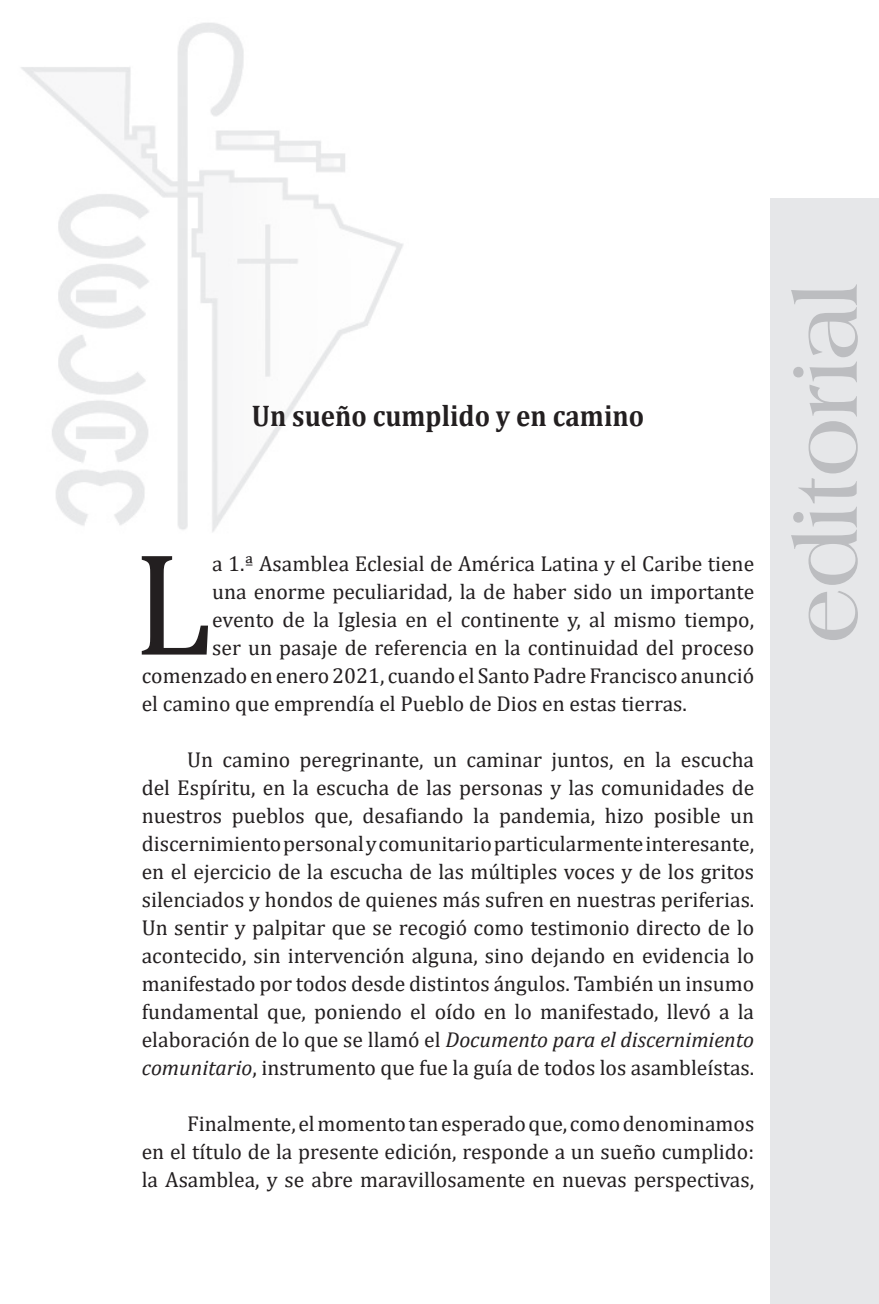
<style>
.page{position:relative;width:879px;height:1304px;background:#fff}
.page>*{position:absolute;margin:0;border:0;box-sizing:border-box;transform-origin:0 0}
.t1{font:147.6px "Cambria";color:#231f20}
.t2{font:700 90px "Americana BT";color:#bcbdc0}
.t3{font:700 30px "Cambria";color:#231f20;scale:.9 1}
.t4{font:21.6px/28px "Cambria";color:#231f20;text-align:justify}
.s1{font-style:italic}
</style>
<div class="page">
<img style="left:21px;top:23px;width:382px;height:509px">
<div style="left:770px;top:198px;width:109px;height:1106px;background:#e6e7e9"></div>
<h3 class="t3" style="left:252px;top:394px;width:437px">Un sueño cumplido y en camino</h3>
<h1 class="t1" style="left:133px;top:517px;width:81px">L</h1>
<p class="t4" style="left:212px;top:549px;width:543px">a 1.ª Asamblea Eclesial de América Latina y el Caribe tiene</p>
<p class="t4" style="left:212px;top:577px;width:543px">una enorme peculiaridad, la de haber sido un importante</p>
<p class="t4" style="left:212px;top:605px;width:543px">evento de la Iglesia en el continente y, al mismo tiempo,</p>
<p class="t4" style="left:212px;top:633px;width:543px">ser un pasaje de referencia en la continuidad del proceso</p>
<p class="t4" style="left:142px;top:661px;width:614px">comenzado en enero 2021, cuando el Santo Padre Francisco anunció</p>
<p class="t4" style="left:142px;top:689px;width:547px">el camino que emprendía el Pueblo de Dios en estas tierras.</p>
<p class="t4" style="left:142px;top:745px;width:614px;text-indent:45px">Un camino peregrinante, un caminar juntos, en la escucha del Espíritu, en la escucha de las personas y las comunidades de nuestros pueblos que, desafiando la pandemia, hizo posible un discernimiento personal y comunitario particularmente interesante, en el ejercicio de la escucha de las múltiples voces y de los gritos silenciados y hondos de quienes más sufren en nuestras periferias.<br>Un sentir y palpitar que se recogió como testimonio directo de lo acontecido, sin intervención alguna, sino dejando en evidencia lo manifestado por todos desde distintos ángulos. También un insumo fundamental que, poniendo el oído en lo manifestado, llevó a la elaboración de lo que se llamó el <span class="s1">Documento para el discernimiento comunitario</span>, instrumento que fue la guía de todos los asambleístas.</p>
<p class="t4" style="left:142px;top:1109px;width:614px;text-indent:45px">Finalmente, el momento tan esperado que, como denominamos en el título de la presente edición, responde a un sueño cumplido: la Asamblea, y se abre maravillosamente en nuevas perspectivas,</p>
<h2 class="t2" style="left:772px;top:643px;width:361px;rotate:-90deg">editorial</h2>
</div>
